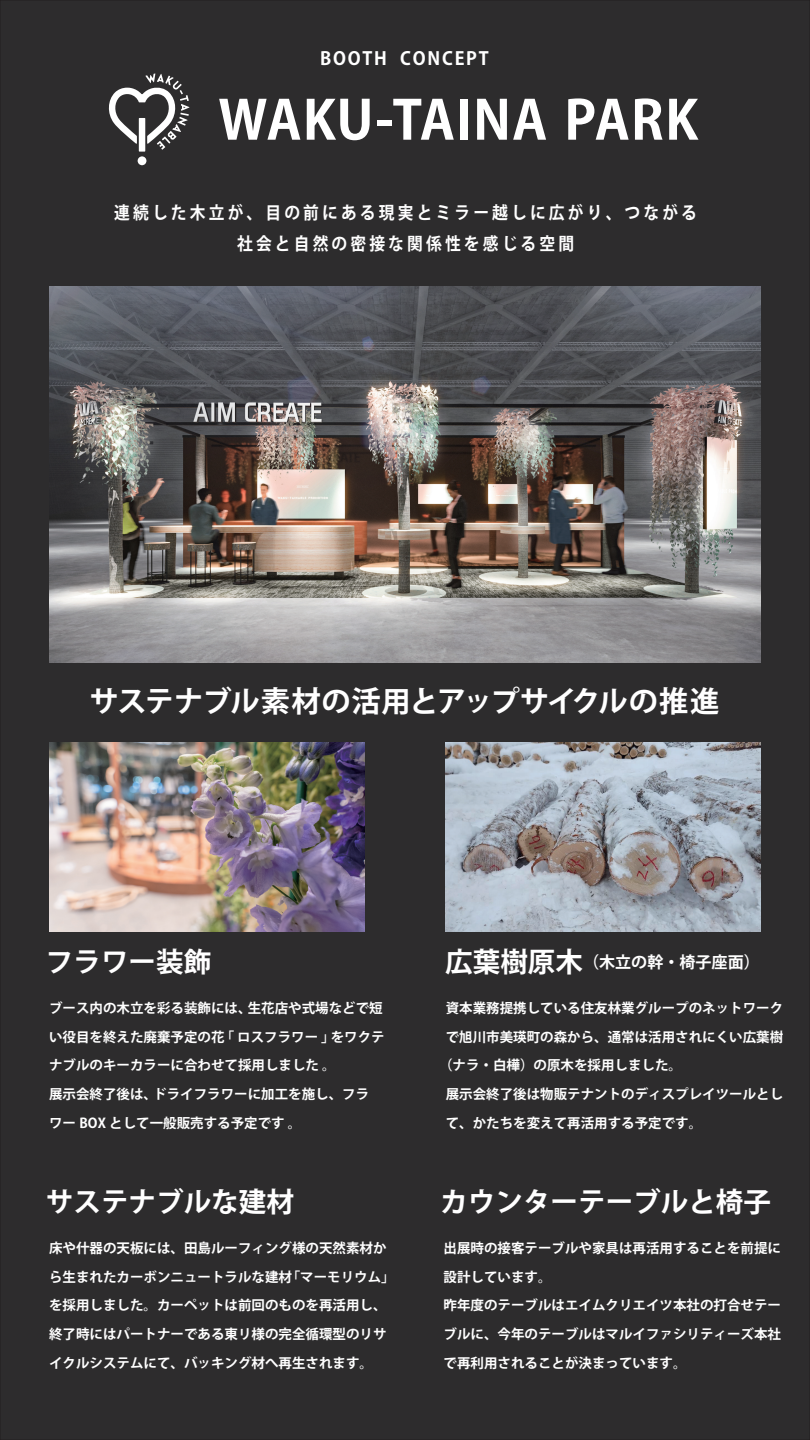
<style>
.page{position:relative;width:810px;height:1440px;background:#2d2c2d}
.page>*{position:absolute;margin:0;border:0;box-sizing:border-box;transform-origin:0 0}
.t1{font:700 53.25px "Koz Go Pr 6 N";letter-spacing:.02em;color:#fff}
.t2{font:700 29.25px "Koz Go Pr 6 N";letter-spacing:-.025em;color:#fff}
.t3{font:700 27.53px "Koz Go Pr 6 N";color:#fff}
.t4{font:700 18px "Koz Go Pr 6 N";letter-spacing:.1em;color:#fff}
.t5{font:700 17.4px/30.5px "Koz Go Pr 6 N";letter-spacing:.2em;color:#fff;text-align:center;scale:.9 1}
.t6{font:700 16.05px "Koz Go Pr 6 N";color:#fff}
.t7{font:700 13.5px/28.7px "Koz Go Pr 6 N";color:#fff}
.s1{font-size:27.53px}
</style>
<div class="page">
<svg style="left:108px;top:73px;width:81px;height:92px"></svg>
<img style="left:49px;top:286px;width:712px;height:377px">
<img style="left:49px;top:743px;width:315px;height:188px">
<img style="left:446px;top:743px;width:315px;height:188px">
<h3 class="t4" style="left:320px;top:49px;width:170px">BOOTH CONCEPT</h3>
<h1 class="t1" style="left:218px;top:90px;width:482px">WAKU-TAINA PARK</h1>
<p class="t5" style="left:114px;top:198px;width:649px">連続した木立が、目の前にある現実とミラー越しに広がり、つながる社会と自然の密接な関係性を感じる空間</p>
<h2 class="t2" style="left:89px;top:685px;width:631px">サステナブル素材の活用とアップサイクルの推進</h2>
<h3 class="t3" style="left:46px;top:947px;width:167px">フラワー装飾</h3>
<p class="t7" style="left:49px;top:994px;width:337px">ブース内の木立を彩る装飾には、生花店や式場などで短い役目を終えた廃棄予定の花 「 ロスフラワー 」をワクテナブルのキーカラーに合わせて採用しました 。<br>展示会終了後は、ドライフラワーに加工を施し、フラワー BOX として一般販売する予定です ｡</p>
<h3 class="t3" style="left:46px;top:1187px;width:250px">サステナブルな建材</h3>
<p class="t7" style="left:49px;top:1234px;width:347px">床や什器の天板には、田島ルーフィング様の天然素材から生まれたカーボンニュートラルな建材「マーモリウム」を採用しました。カーペットは前回のものを再活用し、終了時にはパートナーである東リ様の完全循環型のリサイクルシステムにて、バッキング材へ再生されます。</p>
<p class="t6" style="left:445px;top:953px;width:316px"><span class="s1">広葉樹原木</span>（木立の幹・椅子座面）</p>
<p class="t7" style="left:446px;top:994px;width:339px">資本業務提携している住友林業グループのネットワーク</p>
<p class="t7" style="left:446px;top:1023px;width:339px">で旭川市美瑛町の森から、通常は活用されにくい広葉樹</p>
<p class="t7" style="left:439px;top:1051px;width:244px">（ナラ・白樺）の原木を採用しました。</p>
<p class="t7" style="left:446px;top:1080px;width:339px">展示会終了後は物販テナントのディスプレイツールとし</p>
<p class="t7" style="left:446px;top:1109px;width:258px">て、かたちを変えて再活用する予定です。</p>
<h3 class="t3" style="left:440px;top:1187px;width:332px">カウンターテーブルと椅子</h3>
<p class="t7" style="left:444px;top:1234px;width:339px">出展時の接客テーブルや家具は再活用することを前提に設計しています。<br>昨年度のテーブルはエイムクリエイツ本社の打合せテーブルに、今年のテーブルはマルイファシリティーズ本社で再利用されることが決まっています。</p>
</div>
